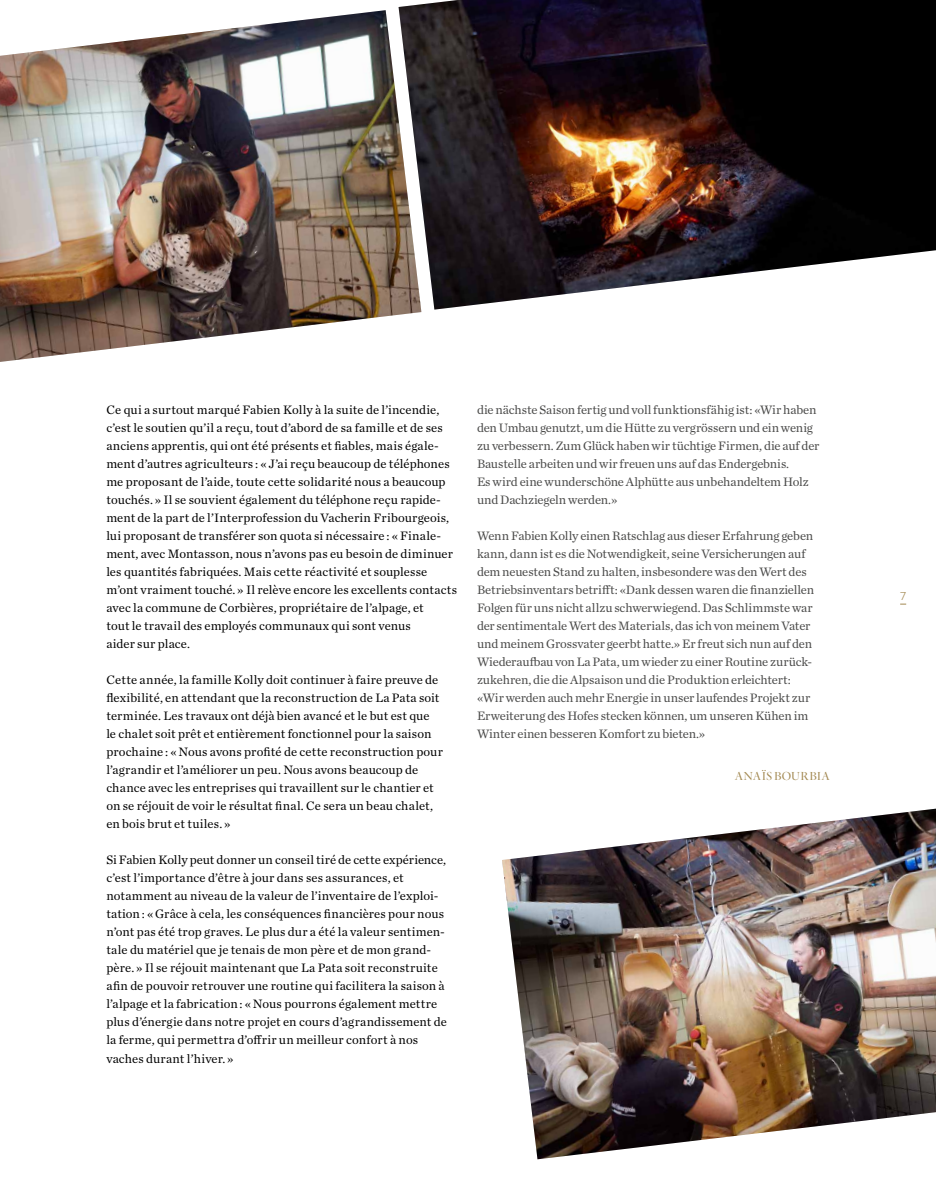
<style>
.page{position:relative;width:936px;height:1191px;background:#fff}
.page>*{position:absolute;margin:0;border:0;box-sizing:border-box;transform-origin:0 0}
.t1{font:12.75px/18px "Chronicle Text G1";letter-spacing:.01em;color:#000}
.t2{font:12.75px/18px "Chronicle Text G1";letter-spacing:-.01em;color:#4a4a49}
.t3{font:300 12px "Quarto";letter-spacing:.03em;color:#a38952}
.t4{font:300 12px "Proxima Nova";color:#a38952}
</style>
<div class="page">
<img style="left:0;top:10px;width:421px;height:352px">
<img style="left:398px;top:0;width:537px;height:309px">
<img style="left:502px;top:808px;width:433px;height:351px">
<p class="t1" style="left:106px;top:400px;width:352px">Ce qui a surtout marqué Fabien Kolly à la suite de l’incendie, c’est le soutien qu’il a reçu, tout d’abord de sa famille et de ses anciens apprentis, qui ont été présents et fiables, mais égale&shy;ment d’autres agriculteurs : « J’ai reçu beaucoup de téléphones me proposant de l’aide, toute cette solidarité nous a beaucoup touchés. » Il se souvient également du téléphone reçu rapide&shy;ment de la part de l’Interprofession du Vacherin Fribourgeois, lui proposant de transférer son quota si nécessaire : « Finale&shy;ment, avec Montasson, nous n’avons pas eu besoin de diminuer les quantités fabriquées. Mais cette réactivité et souplesse m’ont vraiment touché. » Il relève encore les excellents contacts avec la commune de Corbières, propriétaire de l’alpage, et<br>tout le travail des employés communaux qui sont venus<br>aider sur place.</p>
<p class="t1" style="left:106px;top:670px;width:338px">Cette année, la famille Kolly doit continuer à faire preuve de flexibilité, en attendant que la reconstruction de La Pata soit terminée. Les travaux ont déjà bien avancé et le but est que<br>le chalet soit prêt et entièrement fonctionnel pour la saison prochaine : « Nous avons profité de cette reconstruction pour l’agrandir et l’améliorer un peu. Nous avons beaucoup de chance avec les entreprises qui travaillent sur le chantier et on se réjouit de voir le résultat final. Ce sera un beau chalet, en bois brut et tuiles. »</p>
<p class="t1" style="left:106px;top:850px;width:342px">Si Fabien Kolly peut donner un conseil tiré de cette expérience, c’est l’importance d’être à jour dans ses assurances, et notamment au niveau de la valeur de l’inventaire de l’exploi&shy;tation : « Grâce à cela, les conséquences financières pour nous n’ont pas été trop graves. Le plus dur a été la valeur sentimen&shy;tale du matériel que je tenais de mon père et de mon grand&shy;père. » Il se réjouit maintenant que La Pata soit reconstruite afin de pouvoir retrouver une routine qui facilitera la saison à l’alpage et la fabrication : « Nous pourrons également mettre plus d’énergie dans notre projet en cours d’agrandissement de la ferme, qui permettra d’offrir un meilleur confort à nos vaches durant l’hiver. »</p>
<p class="t2" style="left:477px;top:400px;width:344px">die nächste Saison fertig und voll funktionsfähig ist: «Wir haben den Umbau genutzt, um die Hütte zu vergrössern und ein wenig zu verbessern. Zum Glück haben wir tüchtige Firmen, die auf der Baustelle arbeiten und wir freuen uns auf das Endergebnis.<br>Es wird eine wunderschöne Alphütte aus unbehandeltem Holz und Dachziegeln werden.»</p>
<p class="t2" style="left:477px;top:526px;width:339px">Wenn Fabien Kolly einen Ratschlag aus dieser Erfahrung geben kann, dann ist es die Notwendigkeit, seine Versicherungen auf dem neuesten Stand zu halten, insbesondere was den Wert des Betriebsinventars betrifft: «Dank dessen waren die finanziellen Folgen für uns nicht allzu schwerwiegend. Das Schlimmste war der sentimentale Wert des Materials, das ich von meinem Vater und meinem Grossvater geerbt hatte.» Er freut sich nun auf den Wiederaufbau von La Pata, um wieder zu einer Routine zurück&shy;zukehren, die die Alpsaison und die Produktion erleichtert: «Wir werden auch mehr Energie in unser laufendes Projekt zur Erweiterung des Hofes stecken können, um unseren Kühen im Winter einen besseren Komfort zu bieten.»</p>
<p class="t3" style="left:735px;top:769px;width:96px">ANAÏS BOURBIA</p>
<p class="t4" style="left:900px;top:591px;width:8px">7</p>
</div>
